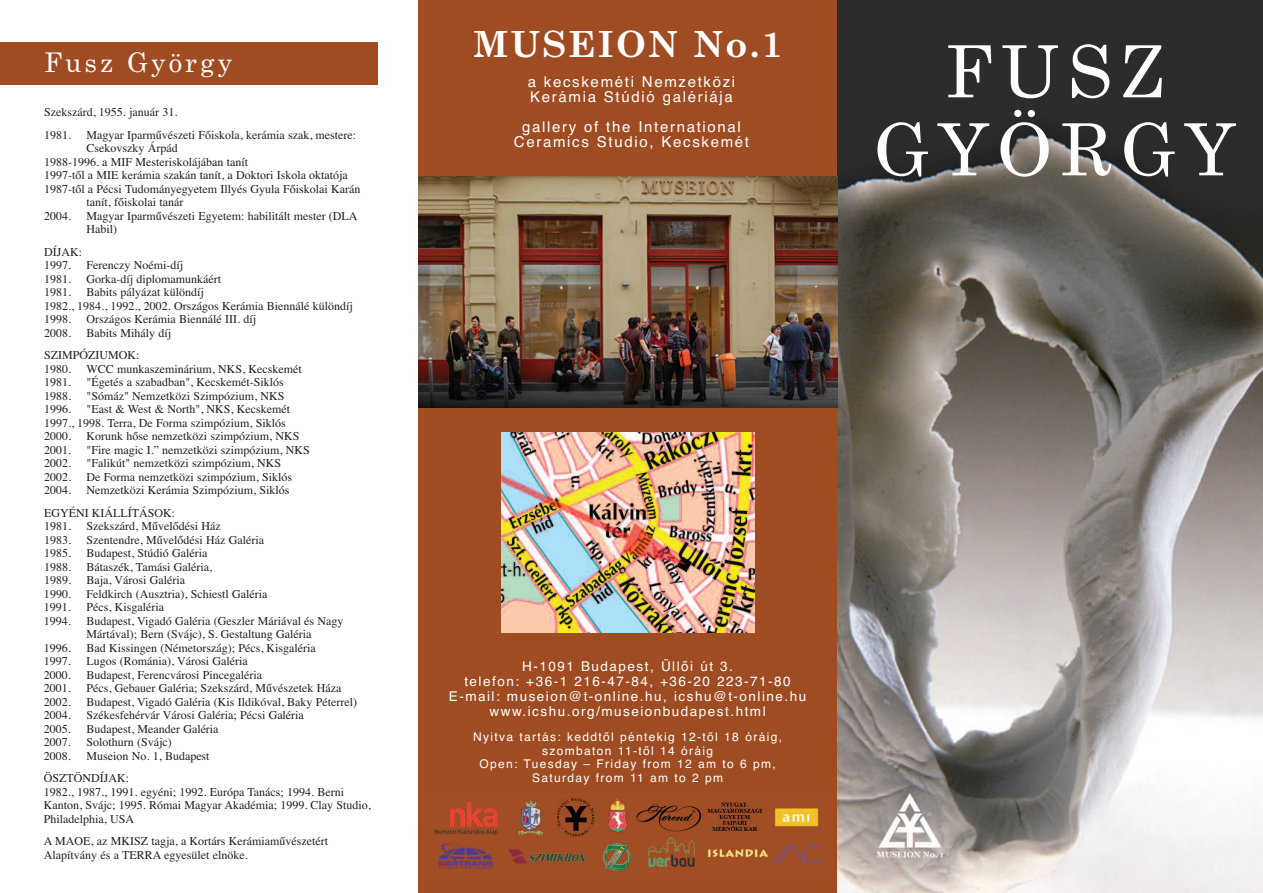
<style>
.page{position:relative;width:1263px;height:893px;background:#fff}
.page>*{position:absolute;margin:0;border:0;box-sizing:border-box;transform-origin:0 0}
.t1{font:72px/78px "Century Schoolbook";letter-spacing:.11em;color:#fff;text-align:center}
.t2{font:700 36px "Century Schoolbook";letter-spacing:.055em;color:#fff}
.t3{font:27px "Century Schoolbook";letter-spacing:.11em;color:#fff}
.t4{font:15px/15px "Helvetica";letter-spacing:.11em;color:#fff}
.t5{font:13.5px/15px "Helvetica";letter-spacing:.11em;color:#fff;text-align:center}
.t6{font:12px/13.5px "Times";color:#231f20}
.t7{font:12px/13.5px "Helvetica";letter-spacing:.11em;color:#fff;text-align:center}
</style>
<div class="page">
<div style="left:418px;top:0;width:426px;height:893px;background:#9f4c23"></div>
<img style="left:837px;top:0;width:426px;height:893px">
<img style="left:418px;top:176px;width:419px;height:232px">
<img style="left:501px;top:433px;width:254px;height:199px">
<div style="left:0;top:43px;width:378px;height:42px;background:#9f4c23"></div>
<img style="left:434px;top:798px;width:387px;height:75px">
<h2 class="t2" style="left:473px;top:24px;width:311px">MUSEION No.1</h2>
<p class="t4" style="left:528px;top:75px;width:209px">a kecskeméti Nemzetközi<br>Kerámia Stúdió galériája</p>
<p class="t4" style="left:514px;top:120px;width:237px;text-align:center">gallery of the International<br>Ceramics Studio, Kecskemét</p>
<h3 class="t3" style="left:44px;top:47px;width:190px">Fusz György</h3>
<h1 class="t1" style="left:874px;top:33px;width:363px">FUSZ<br>GYÖRGY</h1>
<p class="t6" style="left:44px;top:101px;width:135px;line-height:22.5px">Szekszárd, 1955. január 31.<br>1981.</p>
<p class="t6" style="left:87px;top:128px;width:271px">Magyar Iparművészeti Főiskola, kerámia szak, mestere:</p>
<p class="t6" style="left:87px;top:141px;width:93px">Csekovszky Árpád</p>
<p class="t6" style="left:44px;top:155px;width:206px">1988-1996. a MIF Mesteriskolájában tanít</p>
<p class="t6" style="left:44px;top:168px;width:305px">1997-től a MIE kerámia szakán tanít, a Doktori Iskola oktatója</p>
<p class="t6" style="left:44px;top:182px;width:318px">1987-től a Pécsi Tudományegyetem Illyés Gyula Főiskolai Karán</p>
<p class="t6" style="left:87px;top:195px;width:98px">tanít, főiskolai tanár</p>
<p class="t6" style="left:44px;top:209px;width:28px">2004.</p>
<p class="t6" style="left:87px;top:209px;width:273px">Magyar Iparművészeti Egyetem: habilitált mester (DLA<br>Habil)</p>
<p class="t6" style="left:44px;top:245px;width:39px">DÍJAK:<br>1997.</p>
<p class="t6" style="left:87px;top:258px;width:98px">Ferenczy Noémi-díj</p>
<p class="t6" style="left:44px;top:272px;width:28px">1981.</p>
<p class="t6" style="left:87px;top:272px;width:136px">Gorka-díj diplomamunkáért</p>
<p class="t6" style="left:44px;top:285px;width:28px">1981.</p>
<p class="t6" style="left:44px;top:285px;width:310px;text-indent:43px">Babits pályázat különdíj<br>1982., 1984., 1992., 2002. Országos Kerámia Biennálé különdíj<br>1998.</p>
<p class="t6" style="left:87px;top:312px;width:171px">Országos Kerámia Biennálé III. díj</p>
<p class="t6" style="left:44px;top:321px;width:129px;line-height:22.5px;text-indent:43px">Babits Mihály díj<br>SZIMPÓZIUMOK:</p>
<p class="t6" style="left:44px;top:362px;width:28px">1980.</p>
<p class="t6" style="left:87px;top:362px;width:217px">WCC munkaszeminárium, NKS, Kecskemét</p>
<p class="t6" style="left:44px;top:375px;width:28px">1981.</p>
<p class="t6" style="left:87px;top:375px;width:199px">"Égetés a szabadban", Kecskemét-Siklós</p>
<p class="t6" style="left:44px;top:389px;width:28px">1988.</p>
<p class="t6" style="left:87px;top:389px;width:199px">"Sómáz" Nemzetközi Szimpózium, NKS</p>
<p class="t6" style="left:44px;top:402px;width:28px">1996.</p>
<p class="t6" style="left:44px;top:326px;width:28px">2008.</p>
<p class="t6" style="left:44px;top:402px;width:248px;text-indent:43px">"East &amp; West &amp; North", NKS, Kecskemét<br>1997., 1998. Terra, De Forma szimpózium, Siklós<br>2000.</p>
<p class="t6" style="left:87px;top:429px;width:214px">Korunk hőse nemzetközi szimpózium, NKS</p>
<p class="t6" style="left:44px;top:443px;width:28px">2001.</p>
<p class="t6" style="left:87px;top:443px;width:225px">"Fire magic I.” nemzetközi szimpózium, NKS</p>
<p class="t6" style="left:44px;top:456px;width:28px">2002.</p>
<p class="t6" style="left:87px;top:456px;width:196px">"Falikút" nemzetközi szimpózium, NKS</p>
<p class="t6" style="left:44px;top:470px;width:28px">2002.</p>
<p class="t6" style="left:87px;top:470px;width:207px">De Forma nemzetközi szimpózium, Siklós</p>
<p class="t6" style="left:44px;top:483px;width:28px">2004.</p>
<p class="t6" style="left:44px;top:479px;width:247px;line-height:22.5px;text-indent:43px">Nemzetközi Kerámia Szimpózium, Siklós<br>EGYÉNI KIÁLLÍTÁSOK:</p>
<p class="t6" style="left:44px;top:519px;width:28px">1981.</p>
<p class="t6" style="left:87px;top:519px;width:136px">Szekszárd, Művelődési Ház</p>
<p class="t6" style="left:44px;top:533px;width:28px">1983.</p>
<p class="t6" style="left:87px;top:533px;width:179px">Szentendre, Művelődési Ház Galéria</p>
<p class="t6" style="left:44px;top:546px;width:28px">1985.</p>
<p class="t6" style="left:87px;top:546px;width:122px">Budapest, Stúdió Galéria</p>
<p class="t6" style="left:44px;top:560px;width:28px">1988.</p>
<p class="t6" style="left:87px;top:560px;width:127px">Bátaszék, Tamási Galéria,</p>
<p class="t6" style="left:44px;top:573px;width:28px">1989.</p>
<p class="t6" style="left:87px;top:573px;width:100px">Baja, Városi Galéria</p>
<p class="t6" style="left:44px;top:587px;width:28px">1990.</p>
<p class="t6" style="left:87px;top:587px;width:182px">Feldkirch (Ausztria), Schiestl Galéria</p>
<p class="t6" style="left:44px;top:600px;width:28px">1991.</p>
<p class="t6" style="left:87px;top:600px;width:79px">Pécs, Kisgaléria</p>
<p class="t6" style="left:44px;top:614px;width:28px">1994.</p>
<p class="t6" style="left:86px;top:614px;width:259px">Budapest, Vigadó Galéria (Geszler Máriával és Nagy<br>Mártával); Bern (Svájc), S. Gestaltung Galéria</p>
<p class="t6" style="left:44px;top:641px;width:28px">1996.</p>
<p class="t6" style="left:86px;top:641px;width:231px">Bad Kissingen (Németország); Pécs, Kisgaléria</p>
<p class="t6" style="left:44px;top:654px;width:28px">1997.</p>
<p class="t6" style="left:86px;top:654px;width:163px">Lugos (Románia), Városi Galéria</p>
<p class="t6" style="left:44px;top:668px;width:28px">2000.</p>
<p class="t6" style="left:86px;top:668px;width:177px">Budapest, Ferencvárosi Pincegaléria</p>
<p class="t6" style="left:44px;top:681px;width:28px">2001.</p>
<p class="t6" style="left:86px;top:681px;width:257px">Pécs, Gebauer Galéria; Szekszárd, Művészetek Háza</p>
<p class="t6" style="left:44px;top:695px;width:28px">2002.</p>
<p class="t6" style="left:86px;top:695px;width:272px">Budapest, Vigadó Galéria (Kis Ildikóval, Baky Péterrel)</p>
<p class="t6" style="left:44px;top:708px;width:28px">2004.</p>
<p class="t6" style="left:86px;top:708px;width:219px">Székesfehérvár Városi Galéria; Pécsi Galéria</p>
<p class="t6" style="left:44px;top:722px;width:28px">2005.</p>
<p class="t6" style="left:86px;top:722px;width:134px">Budapest, Meander Galéria</p>
<p class="t6" style="left:44px;top:735px;width:28px">2007.</p>
<p class="t6" style="left:86px;top:735px;width:87px">Solothurn (Svájc)</p>
<p class="t6" style="left:44px;top:749px;width:28px">2008.</p>
<p class="t6" style="left:44px;top:744px;width:167px;line-height:22.5px;text-indent:43px">Museion No. 1, Budapest<br>ÖSZTÖNDÍJAK:</p>
<p class="t6" style="left:44px;top:785px;width:329px">1982., 1987., 1991. egyéni; 1992. Európa Tanács; 1994. Berni<br>Kanton, Svájc; 1995. Római Magyar Akadémia; 1999. Clay Studio,<br>Philadelphia, USA</p>
<p class="t6" style="left:44px;top:834px;width:286px">A MAOE, az MKISZ tagja, a Kortárs Kerámiaművészetért<br>Alapítvány és a TERRA egyesület elnöke.</p>
<p class="t5" style="left:449px;top:658px;width:359px">H-1091 Budapest, Üllői út 3.<br>telefon: +36-1 216-47-84, +36-20 223-71-80<br>E-mail: museion@t-online.hu, icshu@t-online.hu www.icshu.org/museionbudapest.html</p>
<p class="t7" style="left:473px;top:730px;width:310px">Nyitva tartás: keddtől péntekig 12-től 18 óráig, szombaton 11-től 14 óráig<br>Open: Tuesday – Friday from 12 am to 6 pm, Saturday from 11 am to 2 pm</p>
</div>
